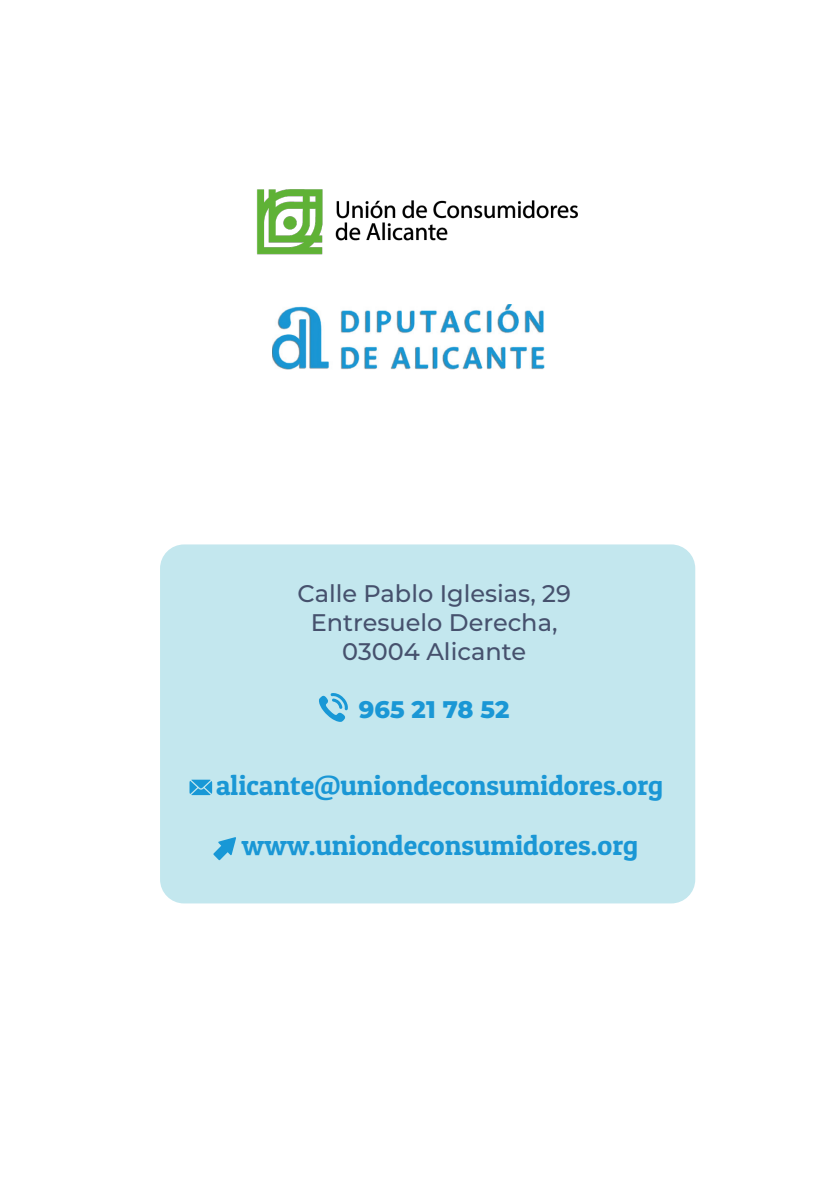
<style>
.page{position:relative;width:840px;height:1191px;background:#fff}
.page>*{position:absolute;margin:0;border:0;box-sizing:border-box;transform-origin:0 0}
.t1{font:28px/59.6px "Patua One";color:#1a97d5;text-align:center}
.t2{font:500 24px/28.8px "Montserrat";color:#46516d;text-align:center}
.t3{font:800 24px "Montserrat";color:#1a97d5}
</style>
<div class="page">
<div style="left:160px;top:544px;width:534px;height:359px;background:#c3e7ee;border-radius:24px"></div>
<img style="left:257px;top:189px;width:321px;height:66px">
<img style="left:272px;top:304px;width:272px;height:66px">
<svg style="left:319px;top:693px;width:28px;height:29px"></svg>
<svg style="left:189px;top:779px;width:23px;height:16px"></svg>
<svg style="left:213px;top:837px;width:23px;height:23px"></svg>
<p class="t2" style="left:297px;top:578px;width:275px">Calle Pablo Iglesias, 29<br>Entresuelo Derecha,<br>03004 Alicante</p>
<p class="t3" style="left:358px;top:691px;width:152px">965 21 78 52</p>
<p class="t1" style="left:216px;top:755px;width:448px">alicante@uniondeconsumidores.org www.uniondeconsumidores.org</p>
</div>
